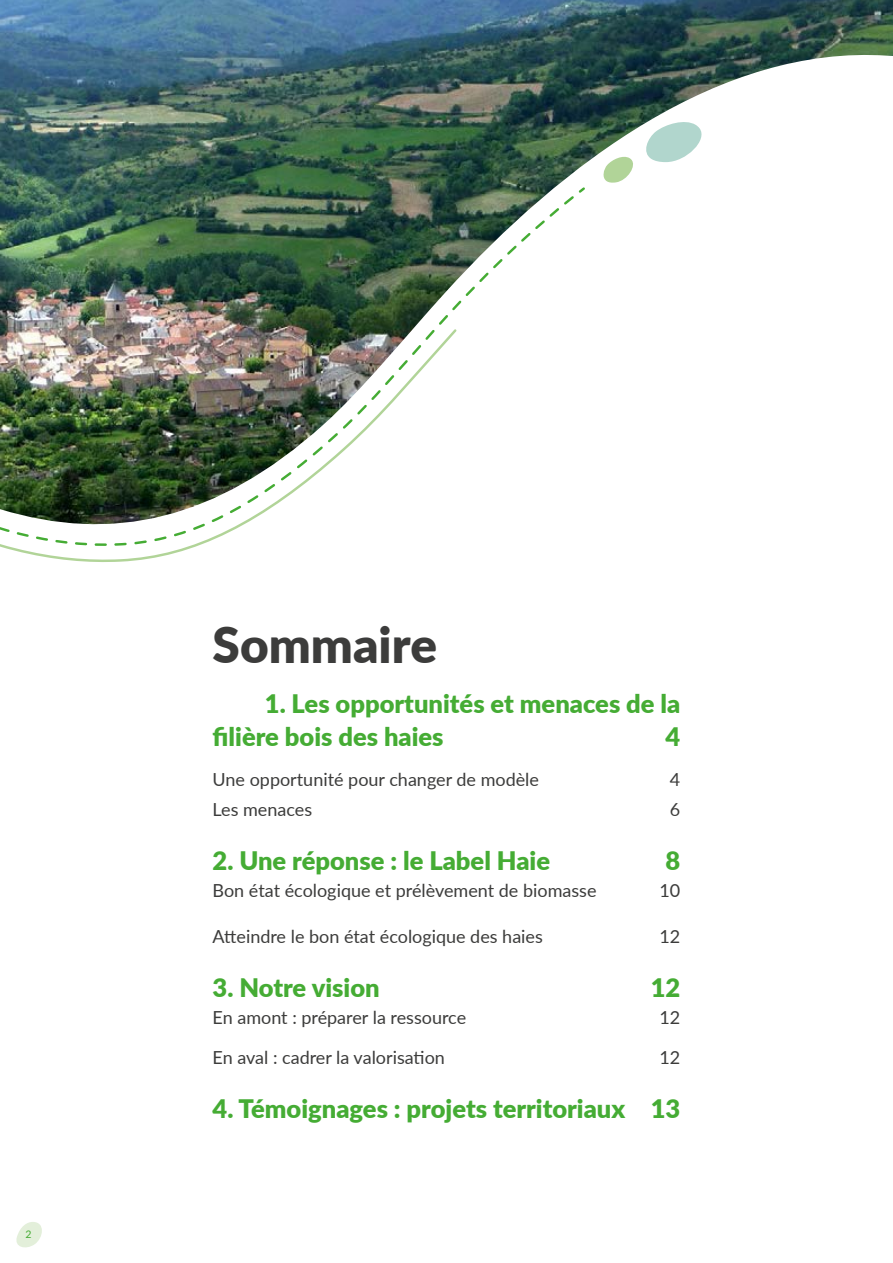
<style>
.page{position:relative;width:893px;height:1263px;background:#fff}
.page>*{position:absolute;margin:0;border:0;box-sizing:border-box;transform-origin:0 0}
.t1{font:900 49.5px "Lato";color:#3c3c3b}
.t2{font:900 25.5px/33px "Lato";color:#45ac34}
.t3{font:18px "Lato";color:#3c3c3b}
.t4{font:10.5px "Lato";color:#45ac34}
</style>
<div class="page">
<svg style="left:16px;top:1222px;width:26px;height:26px"></svg>
<img style="left:0;top:0;width:893px;height:185px">
<svg style="left:601px;top:118px;width:107px;height:65px"></svg>
<img style="left:0;top:185px;width:585px;height:377px">
<p class="t4" style="left:26px;top:1227px;width:8px">2</p>
<h1 class="t1" style="left:213px;top:608px;width:226px">Sommaire</h1>
<h2 class="t2" style="left:213px;top:686px;width:469px;text-indent:52px">1. Les opportunités et menaces de la filière bois des haies</h2>
<h2 class="t2" style="left:666px;top:719px;width:16px">4</h2>
<p class="t3" style="left:213px;top:766px;width:328px">Une opportunité pour changer de modèle</p>
<p class="t3" style="left:670px;top:766px;width:12px">4</p>
<p class="t3" style="left:213px;top:797px;width:101px">Les menaces</p>
<p class="t3" style="left:670px;top:797px;width:12px">6</p>
<h2 class="t2" style="left:213px;top:843px;width:339px">2. Une réponse : le Label Haie</h2>
<h2 class="t2" style="left:666px;top:843px;width:16px">8</h2>
<p class="t3" style="left:213px;top:878px;width:385px">Bon état écologique et prélèvement de biomasse</p>
<p class="t3" style="left:659px;top:878px;width:22px">10</p>
<p class="t3" style="left:213px;top:924px;width:332px">Atteindre le bon état écologique des haies</p>
<p class="t3" style="left:659px;top:924px;width:22px">12</p>
<h2 class="t2" style="left:213px;top:970px;width:169px">3. Notre vision</h2>
<h2 class="t2" style="left:651px;top:970px;width:31px">12</h2>
<p class="t3" style="left:213px;top:1005px;width:255px">En amont : préparer la ressource</p>
<p class="t3" style="left:659px;top:1005px;width:22px">12</p>
<p class="t3" style="left:213px;top:1045px;width:234px">En aval : cadrer la valorisation</p>
<p class="t3" style="left:659px;top:1045px;width:22px">12</p>
<h2 class="t2" style="left:213px;top:1091px;width:469px">4. Témoignages : projets territoriaux 13</h2>
</div>
